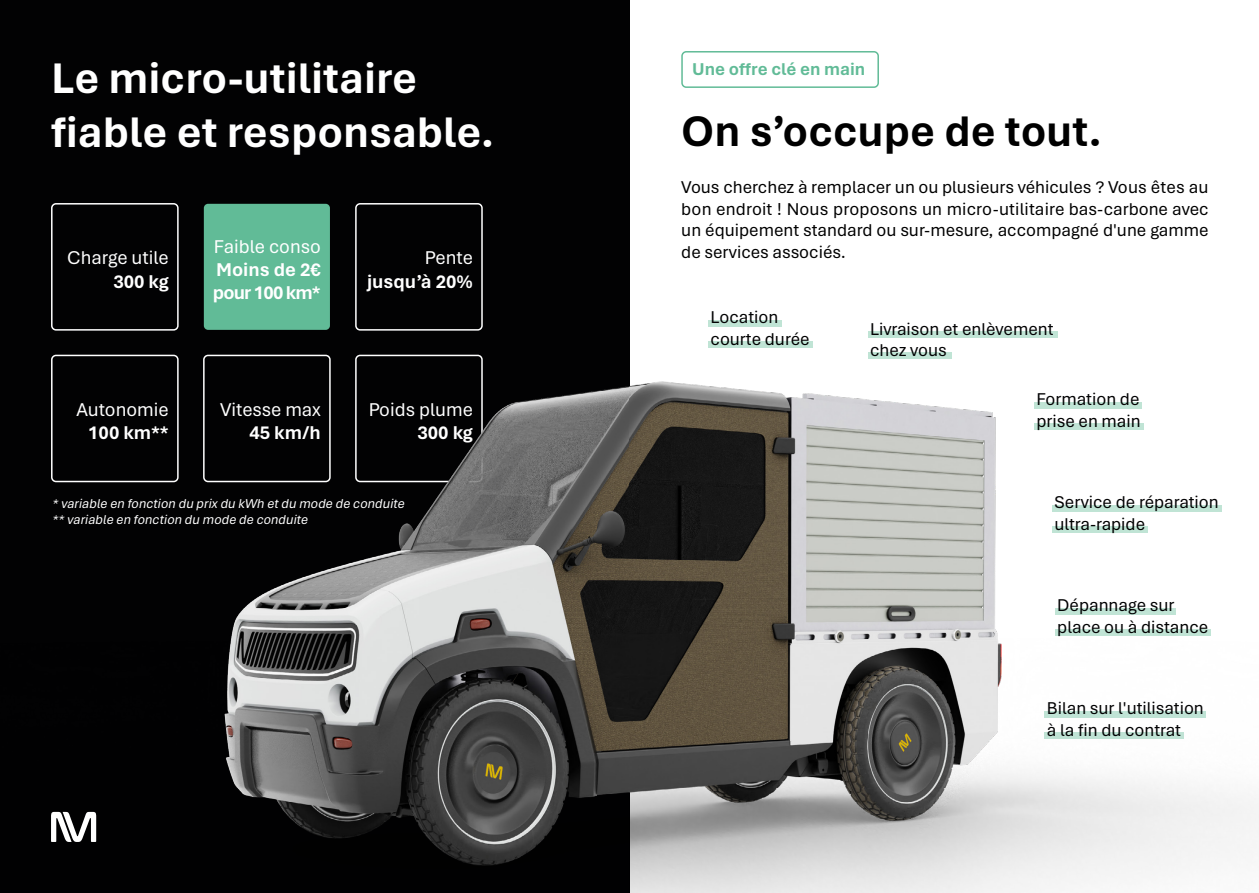
<style>
.page{position:relative;width:1259px;height:893px;background:#fff}
.page>*{position:absolute;margin:0;border:0;box-sizing:border-box;transform-origin:0 0}
.t1{font:700 45px/54px "Aptos";color:#fff}
.t2{font:700 45px "Aptos";color:#000}
.t3{font:19.5px "Aptos";color:#fff}
.t4{font:700 19.5px "Aptos";color:#fff}
.t5{font:700 19.5px/23.4px "Aptos";letter-spacing:-.04em;color:#fff}
.t6{font:18px/21.6px "Aptos";color:#000;text-align:justify}
.t7{font:18px/21.6px "Aptos";color:#020203}
.t8{font:700 18px "Aptos";color:#61bb97}
.t9{font:italic 13.5px/16.2px "Aptos";color:#fff}
.s1{color:#000}
</style>
<div class="page">
<div style="left:0;top:0;width:629px;height:893px;background:#020203"></div>
<img style="left:51px;top:167px;width:1208px;height:726px">
<svg style="left:51px;top:812px;width:45px;height:30px"></svg>
<div style="left:681px;top:51px;width:198px;height:37px;border:2px solid #61bb97;border-radius:4px"></div>
<div style="left:1034px;top:424px;width:110px;height:6px;background:#c0e4d5"></div>
<div style="left:1034px;top:403px;width:107px;height:6px;background:#c0e4d5"></div>
<div style="left:1052px;top:526px;width:95px;height:7px;background:#c0e4d5"></div>
<div style="left:1052px;top:505px;width:169px;height:7px;background:#c0e4d5"></div>
<div style="left:868px;top:353px;width:83px;height:6px;background:#c0e4d5"></div>
<div style="left:868px;top:332px;width:189px;height:6px;background:#c0e4d5"></div>
<div style="left:1044px;top:732px;width:139px;height:7px;background:#bfe2d4"></div>
<div style="left:1044px;top:711px;width:162px;height:7px;background:#bfe3d5"></div>
<div style="left:1055px;top:629px;width:155px;height:7px;background:#c0e4d5"></div>
<div style="left:1055px;top:608px;width:121px;height:7px;background:#c0e4d5"></div>
<div style="left:708px;top:341px;width:105px;height:7px;background:#c0e4d5"></div>
<div style="left:708px;top:320px;width:73px;height:7px;background:#c0e4d5"></div>
<h1 class="t1" style="left:51px;top:49px;width:445px">Le micro-utilitaire fiable et responsable.</h1>
<p class="t3" style="left:67px;top:245px;width:103px">Charge utile</p>
<p class="t4" style="left:113px;top:268px;width:57px">300 kg</p>
<p class="t3" style="left:76px;top:396px;width:94px">Autonomie</p>
<p class="t4" style="left:88px;top:420px;width:82px">100 km**</p>
<p class="t3" style="left:214px;top:233px;width:109px">Faible conso</p>
<p class="t5" style="left:213px;top:257px;width:110px">Moins de 2€ pour 100 km*</p>
<p class="t3" style="left:220px;top:396px;width:102px">Vitesse max</p>
<p class="t4" style="left:249px;top:420px;width:73px">45 km/h</p>
<p class="t3" style="left:425px;top:245px;width:50px">Pente</p>
<p class="t4" style="left:367px;top:268px;width:107px">jusqu’à 20%</p>
<p class="t3" style="left:369px;top:396px;width:106px">Poids plume</p>
<p class="t4" style="left:417px;top:420px;width:57px">300 kg</p>
<p class="t9" style="left:52px;top:495px;width:357px">* variable en fonction du prix du kWh etdu mode de conduite ** variable en fonction du mode de conduite</p>
<p class="t8" style="left:692px;top:56px;width:175px">Une offre clé en main</p>
<h1 class="t2" style="left:681px;top:100px;width:422px">On s’occupe de tout.</h1>
<p class="t6" style="left:681px;top:176px;width:529px">Vous cherchez à remplacer un ou plusieurs véhicules ? Vous êtes au bon endroit ! Nous proposons un micro-utilitaire bas-carbone avec un équipement standard ou sur-mesure, accompagné d'une gamme de services associés.</p>
<p class="t7" style="left:710px;top:306px;width:69px">Location</p>
<p class="t6" style="left:710px;top:327px;width:101px">courte durée</p>
<p class="t7" style="left:870px;top:317px;width:185px">Livraison et enlèvement chez vous</p>
<p class="t7" style="left:1036px;top:388px;width:105px">Formation de</p>
<p class="t6" style="left:1036px;top:410px;width:106px">prise en main</p>
<p class="t7" style="left:1054px;top:491px;width:166px">Service de réparation</p>
<p class="t6" style="left:1054px;top:512px;width:92px">ultra-rapide</p>
<p class="t7" style="left:1057px;top:594px;width:152px">Dépannage sur place ou <span class="s1">à distance</span></p>
<p class="t7" style="left:1047px;top:697px;width:158px">Bilan sur l'utilisation à la fin du contrat</p>
</div>
